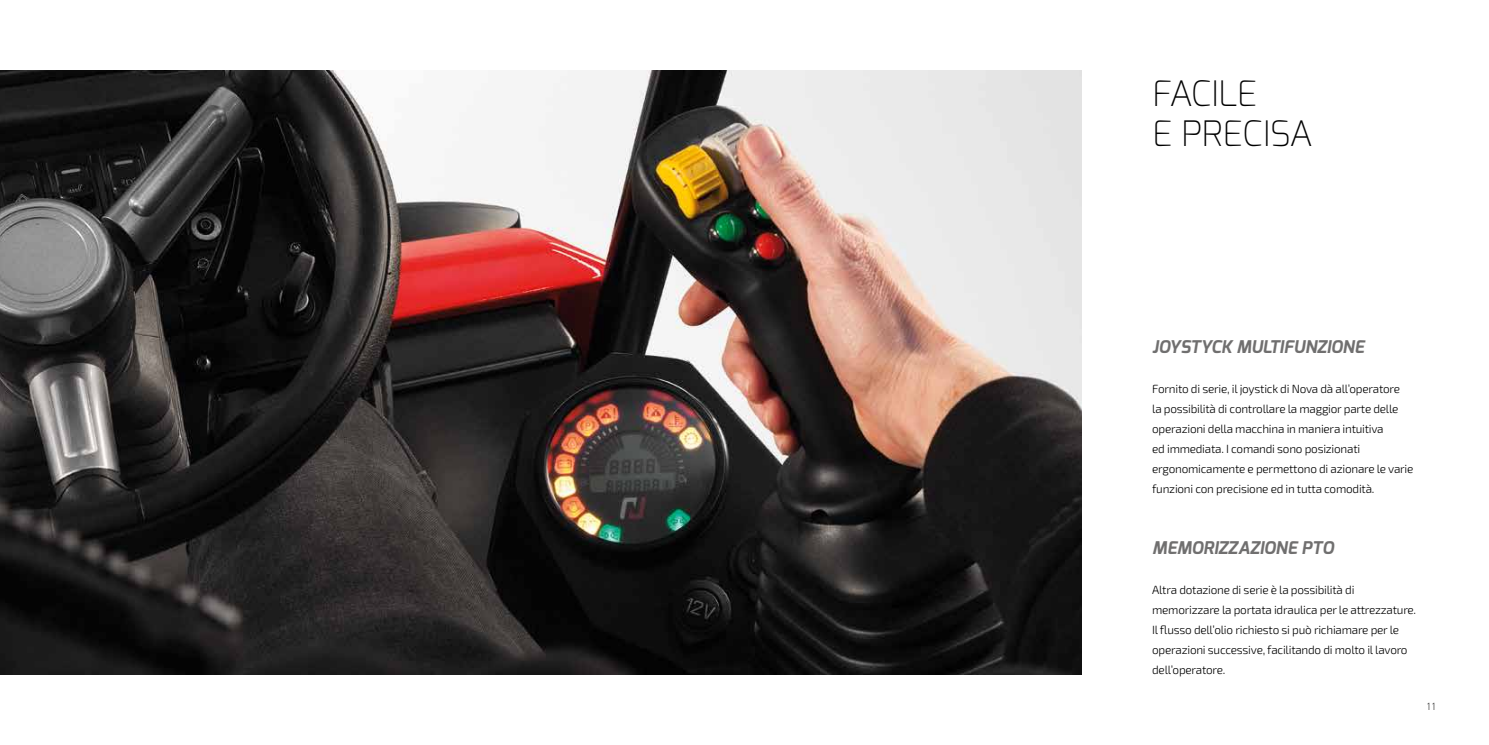
<style>
.page{position:relative;width:1489px;height:745px;background:#fff}
.page>*{position:absolute;margin:0;border:0;box-sizing:border-box;transform-origin:0 0}
.t1{font:200 35px/40px "Exo";color:#000}
.t2{font:italic 700 17.5px "Exo";color:#706f6f}
.t3{font:300 11.88px/20px "Exo 2";letter-spacing:-.02em;color:#000}
.t4{font:300 condensed 10px "Open Sans";color:#000}
</style>
<div class="page">
<img style="left:0;top:71px;width:1081px;height:602px">
<h1 class="t1" style="left:1152px;top:73px;width:162px">FACILE<br>E PRECISA</h1>
<h2 class="t2" style="left:1152px;top:335px;width:213px">JOYSTYCK MULTIFUNZIONE</h2>
<p class="t3" style="left:1152px;top:378px;width:263px">Fornito di serie, il joystick di Nova dà all’operatore<br>la possibilità di controllare la maggior parte delle operazioni della macchina in maniera intuitiva<br>ed immediata. I comandi sono posizionati ergonomicamente e permettono di azionare le varie funzioni con precisione ed in tutta comodità.</p>
<h2 class="t2" style="left:1152px;top:536px;width:183px">MEMORIZZAZIONE PTO</h2>
<p class="t3" style="left:1152px;top:579px;width:265px">Altra dotazione di serie è la possibilità di memorizzare la portata idraulica per le attrezzature.<br>Il flusso dell’olio richiesto si può richiamare per le operazioni successive, facilitando di molto il lavoro dell’operatore.</p>
<p class="t4" style="left:1426px;top:698px;width:10px">11</p>
</div>
